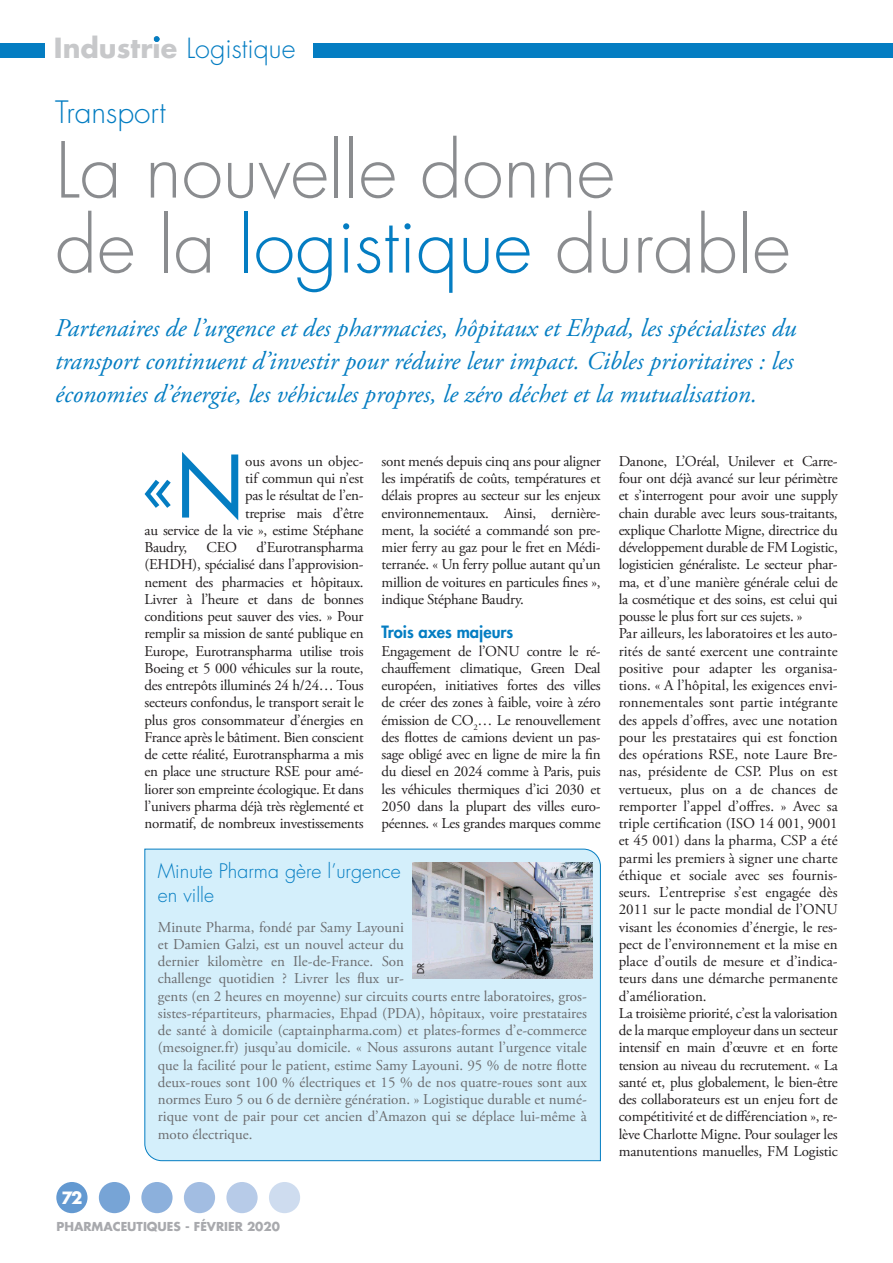
<style>
.page{position:relative;width:893px;height:1263px;background:#fff}
.page>*{position:absolute;margin:0;border:0;box-sizing:border-box;transform-origin:0 0}
.t1{font:300 75px/75px "Futura Std";color:#8a8c8f}
.t2{font:66.9px "Futura Std";color:#047dc2}
.t3{font:300 30px "Futura Std";color:#047dc2}
.t4{font:300 27px "Futura Std";color:#047dc2}
.t5{font:italic 25.5px/33px "Adobe Garamond Pro";color:#047dc2}
.t6{font:300 19.5px/23.4px "Futura Std";color:#047dc2}
.t7{font:800 16.5px "Futura Std";color:#047dc2}
.t8{font:700 16.5px "Futura Std";color:#fff}
.t9{font:15px/17.2px "Adobe Garamond Pro";letter-spacing:-.01em;color:#231f20;text-align:justify}
.t10{font:15px/17.2px "Adobe Garamond Pro";color:#6c6d70}
.t11{font:700 12px "Futura Std";color:#a8a9ad}
.t12{font:500 9px "Futura Std";color:#231f20}
.s1{font-weight:700;color:#c7c8ca}
.s2{color:#047dc2}
.s3{font-size:83.7px}
</style>
<div class="page">
<div style="left:0;top:43px;width:893px;height:15px;background:#047dc2"></div>
<div style="left:45px;top:36px;width:268px;height:35px;background:#fff"></div>
<div style="left:269px;top:1182px;width:31px;height:31px;background:#cedcef;border-radius:50%"></div>
<div style="left:226px;top:1182px;width:32px;height:31px;background:#b7cbe8;border-radius:50%"></div>
<div style="left:184px;top:1182px;width:31px;height:31px;background:#a2bde2;border-radius:50%"></div>
<div style="left:141px;top:1182px;width:32px;height:31px;background:#8cb0dc;border-radius:50%"></div>
<div style="left:99px;top:1182px;width:31px;height:31px;background:#77a4d6;border-radius:50%"></div>
<div style="left:56px;top:1182px;width:32px;height:31px;background:#6399d1;border-radius:50%"></div>
<svg style="left:154px;top:36px;width:5px;height:6px"></svg>
<div style="left:144px;top:849px;width:457px;height:312px;background:#d4effb"></div>
<img style="left:412px;top:862px;width:180px;height:116px">
<h3 class="t4" style="left:54px;top:32px;width:243px"><span class="s1">Industrie</span> Logistique</h3>
<h3 class="t3" style="left:55px;top:93px;width:112px">Transport</h3>
<h1 class="t1" style="left:55px;top:135px;width:737px">La nouvelle donne<br>de la <span class="s2">logistique</span> durable</h1>
<p class="t5" style="left:55px;top:312px;width:743px">Partenaires de l’urgence et des pharmacies, hôpitaux et Ehpad, les spécialistes du transport continuent d’investir pour réduire leur impact. Cibles prioritaires : les économies d’énergie, les véhicules propres, le zéro déchet et la mutualisation.</p>
<h2 class="t2" style="left:142px;top:443px;width:105px">«<span class="s3">N</span></h2>
<p class="t9" style="left:245px;top:453px;width:120px">ous avons un objec-</p>
<p class="t9" style="left:245px;top:470px;width:120px">tif commun qui n’est</p>
<p class="t9" style="left:245px;top:487px;width:120px">pas le résultat de l’en-</p>
<p class="t9" style="left:245px;top:505px;width:120px">treprise mais d’être</p>
<p class="t9" style="left:145px;top:522px;width:220px">au service de la vie », estime Stéphane</p>
<p class="t9" style="left:145px;top:539px;width:44px">Baudry,</p>
<p class="t9" style="left:207px;top:539px;width:32px">CEO</p>
<p class="t9" style="left:145px;top:539px;width:221px;text-indent:112px">d’Eurotranspharma (EHDH), spécialisé dans l’approvision&shy;nement des pharmacies et hôpitaux.<br>Livrer à l’heure et dans de bonnes conditions peut sauver des vies. » Pour remplir sa mission de santé publique en Europe, Eurotranspharma utilise trois Boeing et 5 000 véhicules sur la route, des entrepôts illuminés 24 h/24… Tous secteurs confondus, le transport serait le plus gros consommateur d’énergies en France après le bâtiment. Bien conscient de cette réalité, Eurotranspharma a mis en place une structure RSE pour amé&shy;liorer son empreinte écologique. Et dans l’univers pharma déjà très règlementé et normatif, de nombreux investissements</p>
<p class="t9" style="left:382px;top:453px;width:221px">sont menés depuis cinq ans pour aligner les impératifs de coûts, températures et délais propres au secteur sur les enjeux environnementaux. Ainsi, dernière&shy;ment, la société a commandé son pre&shy;mier ferry au gaz pour le fret en Médi&shy;terranée. « Un ferry pollue autant qu’un million de voitures en particules fines », indique Stéphane Baudry.</p>
<p class="t7" style="left:382px;top:622px;width:133px">Trois axes majeurs</p>
<p class="t9" style="left:382px;top:643px;width:221px">Engagement de l’ONU contre le ré&shy;chauffement climatique, Green Deal européen, initiatives fortes des villes de créer des zones à faible, voire à zéro émission de CO<sub>2</sub>… Le renouvellement des flottes de camions devient un pas&shy;sage obligé avec en ligne de mire la fin du diesel en 2024 comme à Paris, puis les véhicules thermiques d’ici 2030 et 2050 dans la plupart des villes euro&shy;péennes. « Les grandes marques comme</p>
<h3 class="t6" style="left:158px;top:860px;width:245px">Minute Pharma gère l’urgence en ville</h3>
<p class="t10" style="left:158px;top:919px;width:431px">Minute Pharma, fondé par Samy Layouni<br>et Damien Galzi, est un nouvel acteur du<br>dernier kilomètre en Ile-de-France. Son<br>challenge quotidien ? Livrer les flux ur-<br>gents (en 2 heures en moyenne) sur circuits courts entre laboratoires, gros&shy;sistes-répartiteurs, pharmacies, Ehpad (PDA), hôpitaux, voire prestataires de santé à domicile (captainpharma.com) et plates-formes d’e-commerce (mesoigner.fr) jusqu’au domicile. « Nous assurons autant l’urgence vitale que la facilité pour le patient, estime Samy Layouni. 95 % de notre flotte deux-roues sont 100 % électriques et 15 % de nos quatre-roues sont aux normes Euro 5 ou 6 de dernière génération. » Logistique durable et numé&shy;rique vont de pair pour cet ancien d’Amazon qui se déplace lui-même à moto électrique.</p>
<p class="t12" style="left:415px;top:974px;width:12px;rotate:-90deg">DR</p>
<p class="t8" style="left:61px;top:1187px;width:22px">72</p>
<p class="t11" style="left:57px;top:1219px;width:225px">PHARMACEUTIQUES - FÉVRIER 2020</p>
<p class="t9" style="left:619px;top:453px;width:221px;text-align:left">Danone, L’Oréal, Unilever et Carre&shy;four ont déjà avancé sur leur périmètre et s’interrogent pour avoir une supply chain durable avec leurs sous-traitants, explique Charlotte Migne, directrice du développement durable de FM Logistic, logisticien généraliste. Le secteur phar&shy;ma, et d’une manière générale celui de la cosmétique et des soins, est celui qui pousse le plus fort sur ces sujets. »<br>Par ailleurs, les laboratoires et les auto&shy;rités de santé exercent une contrainte positive pour adapter les organisa&shy;tions. « A l’hôpital, les exigences envi&shy;ronnementales sont partie intégrante des appels d’offres, avec une notation pour les prestataires qui est fonction des opérations RSE, note Laure Bre&shy;nas, présidente de CSP. Plus on est vertueux, plus on a de chances de remporter l’appel d’offres. » Avec sa triple certification (ISO 14 001, 9001 et 45 001) dans la pharma, CSP a été parmi les premiers à signer une charte éthique et sociale avec ses fournis&shy;seurs. L’entreprise s’est engagée dès 2011 sur le pacte mondial de l’ONU visant les économies d’énergie, le res&shy;pect de l’environnement et la mise en place d’outils de mesure et d’indica&shy;teurs dans une démarche permanente d’amélioration.<br>La troisième priorité, c’est la valorisation de la marque employeur dans un secteur intensif en main d’œuvre et en forte tension au niveau du recrutement. « La santé et, plus globalement, le bien-être des collaborateurs est un enjeu fort de compétitivité et de différenciation », re&shy;lève Charlotte Migne. Pour soulager les manutentions manuelles, FM Logistic</p>
</div>
